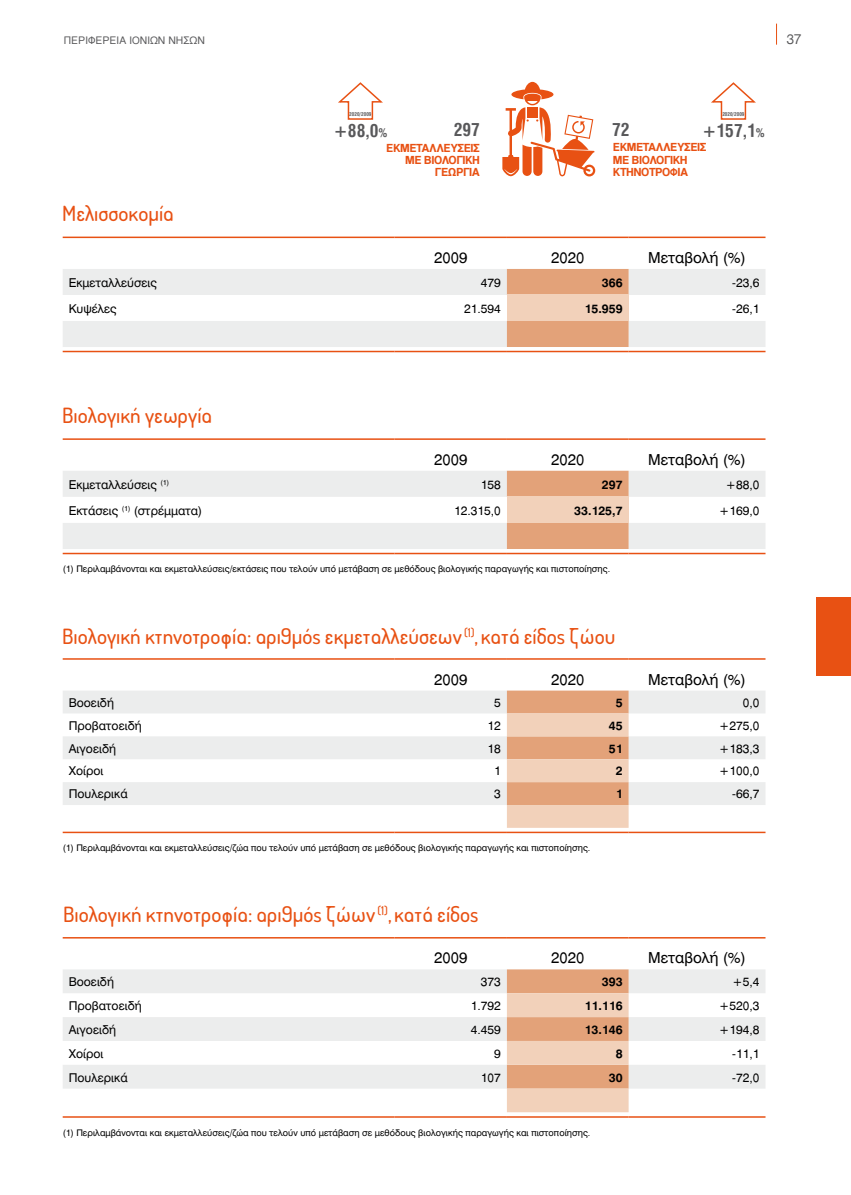
<style>
.page{position:relative;width:851px;height:1195px;background:#fff}
.page>*{position:absolute;margin:0;border:0;box-sizing:border-box;transform-origin:0 0}
.t1{font:500 21px "Aka Acid Dosis";color:#e85113}
.t2{font:700 18px "Mg Helvetica Cond";color:#58585a}
.t3{font:15px "Mg Helvetica";color:#000}
.t4{font:13.5px "Gr Helvetica";color:#58585a}
.t5{font:12px "Mg Helvetica";color:#000}
.t6{font:700 12px "Mg Helvetica";color:#000}
.t7{font:700 11.25px/12.1px "Gr Helvetica";letter-spacing:-.04em;color:#e85113}
.t8{font:10.5px "Gr Helvetica";color:#58585a}
.t9{font:9px "Mg Helvetica";color:#000}
.t10{font:700 5.25px "Mg Helvetica Cond";color:#58585a}
.s1{font-size:12px}
</style>
<div class="page">
<svg style="left:776px;top:24px;width:1px;height:21px"></svg>
<svg style="left:63px;top:269px;width:702px;height:82px"></svg>
<hr style="left:63px;top:237px;width:331px;height:1px;background:#e85113">
<hr style="left:394px;top:237px;width:113px;height:1px;background:#e85113">
<hr style="left:507px;top:237px;width:121px;height:1px;background:#e85113">
<hr style="left:628px;top:237px;width:137px;height:1px;background:#e85113">
<hr style="left:63px;top:351px;width:331px;height:1px;background:#e85113">
<hr style="left:394px;top:351px;width:113px;height:1px;background:#e85113">
<hr style="left:507px;top:351px;width:121px;height:1px;background:#e85113">
<hr style="left:628px;top:351px;width:137px;height:1px;background:#e85113">
<svg style="left:63px;top:471px;width:702px;height:82px"></svg>
<hr style="left:63px;top:438px;width:331px;height:2px;background:#e85113">
<hr style="left:394px;top:438px;width:113px;height:2px;background:#e85113">
<hr style="left:507px;top:438px;width:121px;height:2px;background:#e85113">
<hr style="left:628px;top:438px;width:137px;height:2px;background:#e85113">
<hr style="left:63px;top:553px;width:331px;height:1px;background:#e85113">
<hr style="left:394px;top:553px;width:113px;height:1px;background:#e85113">
<hr style="left:507px;top:553px;width:121px;height:1px;background:#e85113">
<hr style="left:628px;top:553px;width:137px;height:1px;background:#e85113">
<svg style="left:63px;top:690px;width:702px;height:142px"></svg>
<hr style="left:63px;top:658px;width:331px;height:2px;background:#e85113">
<hr style="left:394px;top:658px;width:113px;height:2px;background:#e85113">
<hr style="left:507px;top:658px;width:121px;height:2px;background:#e85113">
<hr style="left:628px;top:658px;width:137px;height:2px;background:#e85113">
<hr style="left:63px;top:832px;width:331px;height:1px;background:#e85113">
<hr style="left:394px;top:832px;width:113px;height:1px;background:#e85113">
<hr style="left:507px;top:832px;width:121px;height:1px;background:#e85113">
<hr style="left:628px;top:832px;width:137px;height:1px;background:#e85113">
<svg style="left:63px;top:969px;width:702px;height:144px"></svg>
<hr style="left:63px;top:937px;width:331px;height:1px;background:#e85113">
<hr style="left:394px;top:937px;width:113px;height:1px;background:#e85113">
<hr style="left:507px;top:937px;width:121px;height:1px;background:#e85113">
<hr style="left:628px;top:937px;width:137px;height:1px;background:#e85113">
<hr style="left:63px;top:1116px;width:331px;height:2px;background:#e85113">
<hr style="left:394px;top:1116px;width:113px;height:2px;background:#e85113">
<hr style="left:507px;top:1116px;width:121px;height:2px;background:#e85113">
<hr style="left:628px;top:1116px;width:137px;height:2px;background:#e85113">
<svg style="left:502px;top:82px;width:93px;height:95px"></svg>
<svg style="left:338px;top:82px;width:45px;height:38px"></svg>
<svg style="left:711px;top:82px;width:45px;height:38px"></svg>
<div style="left:816px;top:597px;width:34px;height:79px;background:#e85113"></div>
<p class="t8" style="left:64px;top:35px;width:143px">ΠΕΡΙΦΕΡΕΙΑ ΙΟΝΙΩΝ ΝΗΣΩΝ</p>
<h3 class="t4" style="left:786px;top:33px;width:16px">37</h3>
<p class="t10" style="left:349px;top:111px;width:24px">2020/2009</p>
<p class="t10" style="left:722px;top:111px;width:24px">2020/2009</p>
<h1 class="t1" style="left:62px;top:199px;width:113px">Μελισσοκομία</h1>
<h2 class="t2" style="left:453px;top:120px;width:28px">297</h2>
<h2 class="t2" style="left:612px;top:120px;width:19px">72</h2>
<p class="t7" style="left:613px;top:142px;width:95px">ΕΚΜΕΤΑΛΛΕΥΣΕΙΣ<br>ΜΕ ΒΙΟΛΟΓΙΚΗ<br>ΚΤΗΝΟΤΡΟΦΙΑ</p>
<h2 class="t2" style="left:333px;top:120px;width:56px">+88,0<span class="s1">%</span></h2>
<h2 class="t2" style="left:702px;top:120px;width:64px">+157,1<span class="s1">%</span></h2>
<p class="t7" style="left:386px;top:142px;width:95px;text-align:right">ΕΚΜΕΤΑΛΛΕΥΣΕΙΣ<br>ΜΕ ΒΙΟΛΟΓΙΚΗ<br>ΓΕΩΡΓΙΑ</p>
<h3 class="t3" style="left:434px;top:248px;width:35px">2009</h3>
<h3 class="t3" style="left:551px;top:248px;width:35px">2020</h3>
<h3 class="t3" style="left:648px;top:248px;width:99px">Μεταβολή (%)</h3>
<h3 class="t5" style="left:69px;top:275px;width:90px">Εκμεταλλεύσεις</h3>
<h3 class="t5" style="left:481px;top:275px;width:22px">479</h3>
<h3 class="t6" style="left:601px;top:275px;width:22px">366</h3>
<h3 class="t5" style="left:732px;top:275px;width:29px">-23,6</h3>
<h3 class="t5" style="left:69px;top:301px;width:50px">Κυψέλες</h3>
<h3 class="t5" style="left:464px;top:301px;width:38px">21.594</h3>
<h3 class="t6" style="left:584px;top:301px;width:40px">15.959</h3>
<h3 class="t5" style="left:732px;top:301px;width:29px">-26,1</h3>
<h1 class="t1" style="left:62px;top:401px;width:152px">Βιολογική γεωργία</h1>
<h3 class="t3" style="left:434px;top:450px;width:35px">2009</h3>
<h3 class="t3" style="left:551px;top:450px;width:35px">2020</h3>
<h3 class="t3" style="left:648px;top:450px;width:99px">Μεταβολή (%)</h3>
<h3 class="t5" style="left:69px;top:477px;width:102px">Εκμεταλλεύσεις <sup>(1)</sup></h3>
<h3 class="t5" style="left:481px;top:477px;width:22px">158</h3>
<h3 class="t6" style="left:601px;top:477px;width:22px">297</h3>
<h3 class="t5" style="left:725px;top:477px;width:35px">+88,0</h3>
<h3 class="t5" style="left:69px;top:503px;width:135px">Εκτάσεις <sup>(1)</sup> (στρέμματα)</h3>
<h3 class="t5" style="left:454px;top:503px;width:48px">12.315,0</h3>
<h3 class="t6" style="left:574px;top:503px;width:50px">33.125,7</h3>
<h3 class="t5" style="left:719px;top:503px;width:42px">+169,0</h3>
<p class="t9" style="left:63px;top:563px;width:549px">(1) Περιλαμβάνονται και εκμεταλλεύσεις/εκτάσεις που τελούν υπό μετάβαση σε μεθόδους βιολογικής παραγωγής και πιστοποίησης.</p>
<h1 class="t1" style="left:62px;top:622px;width:554px">Βιολογική κτηνοτροφία: αριθμός εκμεταλλεύσεων <sup>(1)</sup>, κατά είδος ζώου</h1>
<h3 class="t3" style="left:434px;top:670px;width:35px">2009</h3>
<h3 class="t3" style="left:551px;top:670px;width:35px">2020</h3>
<h3 class="t3" style="left:648px;top:670px;width:99px">Μεταβολή (%)</h3>
<h3 class="t5" style="left:69px;top:695px;width:47px">Βοοειδή</h3>
<h3 class="t5" style="left:494px;top:695px;width:8px">5</h3>
<h3 class="t6" style="left:615px;top:695px;width:8px">5</h3>
<h3 class="t5" style="left:742px;top:695px;width:18px">0,0</h3>
<h3 class="t5" style="left:69px;top:718px;width:75px">Προβατοειδή</h3>
<h3 class="t5" style="left:487px;top:718px;width:15px">12</h3>
<h3 class="t6" style="left:608px;top:718px;width:15px">45</h3>
<h3 class="t5" style="left:719px;top:718px;width:42px">+275,0</h3>
<h3 class="t5" style="left:69px;top:741px;width:49px">Αιγοειδή</h3>
<h3 class="t5" style="left:487px;top:741px;width:15px">18</h3>
<h3 class="t6" style="left:608px;top:741px;width:15px">51</h3>
<h3 class="t5" style="left:719px;top:741px;width:42px">+183,3</h3>
<h3 class="t5" style="left:69px;top:764px;width:36px">Χοίροι</h3>
<h3 class="t5" style="left:494px;top:764px;width:8px">1</h3>
<h3 class="t6" style="left:615px;top:764px;width:8px">2</h3>
<h3 class="t5" style="left:719px;top:764px;width:42px">+100,0</h3>
<h3 class="t5" style="left:69px;top:787px;width:60px">Πουλερικά</h3>
<h3 class="t5" style="left:494px;top:787px;width:8px">3</h3>
<h3 class="t6" style="left:615px;top:787px;width:8px">1</h3>
<h3 class="t5" style="left:732px;top:787px;width:29px">-66,7</h3>
<p class="t9" style="left:63px;top:842px;width:529px">(1) Περιλαμβάνονται και εκμεταλλεύσεις/ζώα που τελούν υπό μετάβαση σε μεθόδους βιολογικής παραγωγής και πιστοποίησης.</p>
<h1 class="t1" style="left:63px;top:900px;width:417px">Βιολογική κτηνοτροφία: αριθμός ζώων <sup>(1)</sup>, κατά είδος</h1>
<h3 class="t3" style="left:434px;top:949px;width:35px">2009</h3>
<h3 class="t3" style="left:551px;top:949px;width:35px">2020</h3>
<h3 class="t3" style="left:648px;top:949px;width:99px">Μεταβολή (%)</h3>
<h3 class="t5" style="left:69px;top:974px;width:47px">Βοοειδή</h3>
<h3 class="t5" style="left:481px;top:974px;width:22px">373</h3>
<h3 class="t6" style="left:601px;top:974px;width:22px">393</h3>
<h3 class="t5" style="left:732px;top:974px;width:28px">+5,4</h3>
<h3 class="t5" style="left:69px;top:998px;width:75px">Προβατοειδή</h3>
<h3 class="t5" style="left:470px;top:998px;width:32px">1.792</h3>
<h3 class="t6" style="left:584px;top:998px;width:40px">11.116</h3>
<h3 class="t5" style="left:719px;top:998px;width:42px">+520,3</h3>
<h3 class="t5" style="left:69px;top:1022px;width:49px">Αιγοειδή</h3>
<h3 class="t5" style="left:470px;top:1022px;width:32px">4.459</h3>
<h3 class="t6" style="left:584px;top:1022px;width:40px">13.146</h3>
<h3 class="t5" style="left:719px;top:1022px;width:42px">+194,8</h3>
<h3 class="t5" style="left:69px;top:1046px;width:36px">Χοίροι</h3>
<h3 class="t5" style="left:494px;top:1046px;width:8px">9</h3>
<h3 class="t6" style="left:615px;top:1046px;width:8px">8</h3>
<h3 class="t5" style="left:732px;top:1046px;width:29px">-11,1</h3>
<h3 class="t5" style="left:69px;top:1070px;width:60px">Πουλερικά</h3>
<h3 class="t5" style="left:481px;top:1070px;width:22px">107</h3>
<h3 class="t6" style="left:608px;top:1070px;width:15px">30</h3>
<h3 class="t5" style="left:732px;top:1070px;width:29px">-72,0</h3>
<p class="t9" style="left:63px;top:1127px;width:529px">(1) Περιλαμβάνονται και εκμεταλλεύσεις/ζώα που τελούν υπό μετάβαση σε μεθόδους βιολογικής παραγωγής και πιστοποίησης.</p>
</div>
